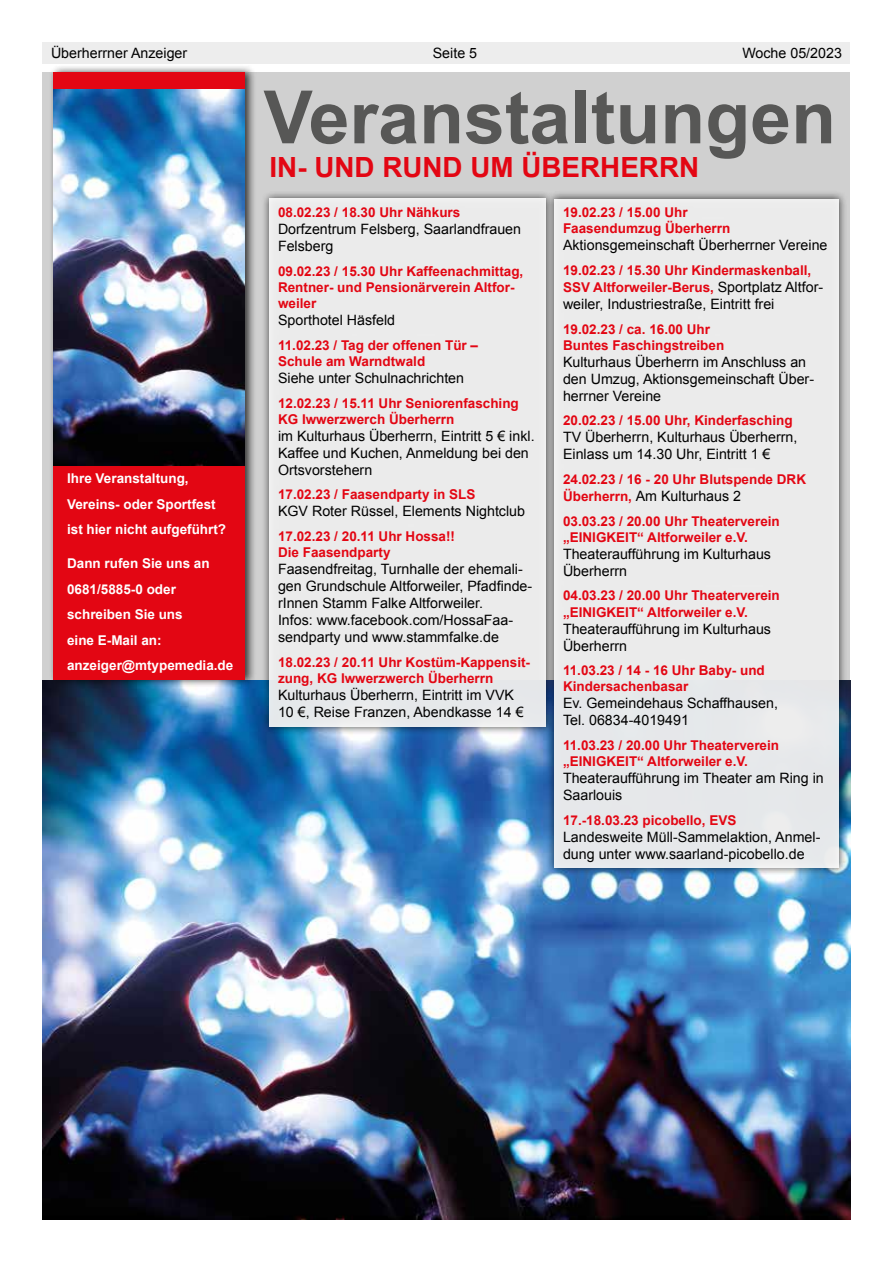
<style>
.page{position:relative;width:893px;height:1263px;background:#fff}
.page>*{position:absolute;margin:0;border:0;box-sizing:border-box;transform-origin:0 0}
.t1{font:700 73.5px "Arial";color:#575756}
.t2{font:700 27.75px "Arial";color:#e30613}
.t3{font:14.25px/17px "Arial";color:#000}
.t4{font:700 13.5px/16.2px "Arial";color:#e30613}
.t5{font:700 13.5px/25.5px "Arial";color:#fff}
.s1{font-weight:400;font-size:14.25px;color:#000}
.s2{font-weight:700;font-size:13.5px;color:#e30613}
</style>
<div class="page">
<div style="left:43px;top:43px;width:807px;height:21px;background:#ededed"></div>
<div style="left:43px;top:72px;width:807px;height:608px;background:#d0d0d0"></div>
<img style="left:43px;top:680px;width:807px;height:539px">
<div style="left:261px;top:191px;width:293px;height:544px;background:#000;opacity:.75"></div>
<div style="left:269px;top:199px;width:277px;height:528px;background:#ebebeb"></div>
<div style="left:546px;top:191px;width:302px;height:684px;background:#000;opacity:.75"></div>
<div style="left:554px;top:199px;width:285px;height:668px;background:#ebebeb"></div>
<div style="left:49px;top:64px;width:208px;height:624px;background:#000;opacity:.75"></div>
<div style="left:53px;top:72px;width:191px;height:608px;background:#e30613"></div>
<img style="left:53px;top:90px;width:191px;height:376px">
<p class="t3" style="left:51px;top:45px;width:138px">Überherrner Anzeiger</p>
<p class="t3" style="left:433px;top:45px;width:46px">Seite 5</p>
<p class="t3" style="left:742px;top:45px;width:101px">Woche 05/2023</p>
<p class="t5" style="left:67px;top:466px;width:161px">Ihre Veranstaltung,<br>Vereins- oder Sportfest ist hier nicht aufgeführt?</p>
<p class="t5" style="left:67px;top:551px;width:168px">Dann rufen Sie uns an<br>0681/5885-0 oder schreiben Sie uns<br>eine E-Mail an: anzeiger@mtypemedia.de</p>
<h1 class="t1" style="left:264px;top:69px;width:574px">Veranstaltungen</h1>
<h2 class="t2" style="left:269px;top:148px;width:431px">IN- UND RUND UM ÜBERHERRN</h2>
<p class="t4" style="left:563px;top:205px;width:169px">19.02.23 / 15.00 Uhr<br>Faasendumzug Überherrn</p>
<p class="t3" style="left:563px;top:237px;width:266px">Aktionsgemeinschaft Überherrner Vereine</p>
<p class="t4" style="left:563px;top:262px;width:262px;line-height:17px">19.02.23 / 15.30 Uhr Kindermaskenball,<br>SSV Altforweiler-Berus, <span class="s1">Sportplatz Altfor-</span></p>
<p class="t3" style="left:563px;top:296px;width:213px">weiler, Industriestraße, Eintritt frei</p>
<p class="t4" style="left:563px;top:321px;width:163px">19.02.23 / ca. 16.00 Uhr<br>Buntes Faschingstreiben</p>
<p class="t3" style="left:563px;top:353px;width:253px">Kulturhaus Überherrn im Anschluss an den Umzug, Aktionsgemeinschaft Über&shy;herrner Vereine</p>
<p class="t4" style="left:563px;top:413px;width:231px">20.02.23 / 15.00 Uhr, Kinderfasching</p>
<p class="t3" style="left:563px;top:429px;width:236px">TV Überherrn, Kulturhaus Überherrn,<br>Einlass um 14.30 Uhr, Eintritt 1 €</p>
<p class="t4" style="left:563px;top:472px;width:245px">24.02.23 / 16 - 20 Uhr Blutspende DRK</p>
<p class="t3" style="left:563px;top:488px;width:180px"><span class="s2">Überherrn,</span> Am Kulturhaus 2</p>
<p class="t4" style="left:563px;top:513px;width:218px">03.03.23 / 20.00 Uhr Theaterverein „EINIGKEIT“ Altforweiler e.V.</p>
<p class="t3" style="left:563px;top:545px;width:210px">Theateraufführung im Kulturhaus<br>Überherrn</p>
<p class="t4" style="left:563px;top:588px;width:218px">04.03.23 / 20.00 Uhr Theaterverein „EINIGKEIT“ Altforweiler e.V.</p>
<p class="t3" style="left:563px;top:620px;width:210px">Theateraufführung im Kulturhaus<br>Überherrn</p>
<p class="t4" style="left:563px;top:663px;width:203px">11.03.23 / 14 - 16 Uhr Baby- und<br>Kindersachenbasar</p>
<p class="t3" style="left:563px;top:695px;width:216px">Ev. Gemeindehaus Schaffhausen,<br>Tel. 06834-4019491</p>
<p class="t4" style="left:563px;top:738px;width:218px">11.03.23 / 20.00 Uhr Theaterverein „EINIGKEIT“ Altforweiler e.V.</p>
<p class="t3" style="left:563px;top:770px;width:262px">Theateraufführung im Theater am Ring in<br>Saarlouis</p>
<p class="t4" style="left:563px;top:812px;width:175px">17.-18.03.23 picobello, EVS</p>
<p class="t3" style="left:563px;top:828px;width:259px">Landesweite Müll-Sammelaktion, Anmel&shy;dung unter www.saarland-picobello.de</p>
<p class="t4" style="left:278px;top:205px;width:184px">08.02.23 / 18.30 Uhr Nähkurs</p>
<p class="t3" style="left:278px;top:221px;width:245px">Dorfzentrum Felsberg, Saarlandfrauen<br>Felsberg</p>
<p class="t4" style="left:278px;top:263px;width:247px">09.02.23 / 15.30 Uhr Kaffeenachmittag,<br>Rentner- und Pensionärverein Altfor&shy;weiler</p>
<p class="t3" style="left:278px;top:312px;width:119px">Sporthotel Häsfeld</p>
<p class="t4" style="left:278px;top:337px;width:202px">11.02.23 / Tag der offenen Tür –<br>Schule am Warndtwald</p>
<p class="t3" style="left:278px;top:370px;width:188px">Siehe unter Schulnachrichten</p>
<p class="t4" style="left:278px;top:395px;width:242px">12.02.23 / 15.11 Uhr Seniorenfasching<br>KG Iwwerzwerch Überherrn</p>
<p class="t3" style="left:278px;top:427px;width:258px">im Kulturhaus Überherrn, Eintritt 5 € inkl.<br>Kaffee und Kuchen, Anmeldung bei den<br>Ortsvorstehern</p>
<p class="t4" style="left:278px;top:487px;width:199px">17.02.23 / Faasendparty in SLS</p>
<p class="t3" style="left:278px;top:503px;width:249px">KGV Roter Rüssel, Elements Nightclub</p>
<p class="t4" style="left:278px;top:529px;width:179px">17.02.23 / 20.11 Uhr Hossa!!<br>Die Faasendparty</p>
<p class="t3" style="left:278px;top:561px;width:256px">Faasendfreitag, Turnhalle der ehemali&shy;gen Grundschule Altforweiler, Pfadfinde&shy;rInnen Stamm Falke Altforweiler.<br>Infos: www.facebook.com/HossaFaa&shy;sendparty und www.stammfalke.de</p>
<p class="t4" style="left:278px;top:654px;width:254px">18.02.23 / 20.11 Uhr Kostüm-Kappensit&shy;zung, KG Iwwerzwerch Überherrn</p>
<p class="t3" style="left:278px;top:687px;width:247px">Kulturhaus Überherrn, Eintritt im VVK<br>10 €, Reise Franzen, Abendkasse 14 €</p>
</div>
